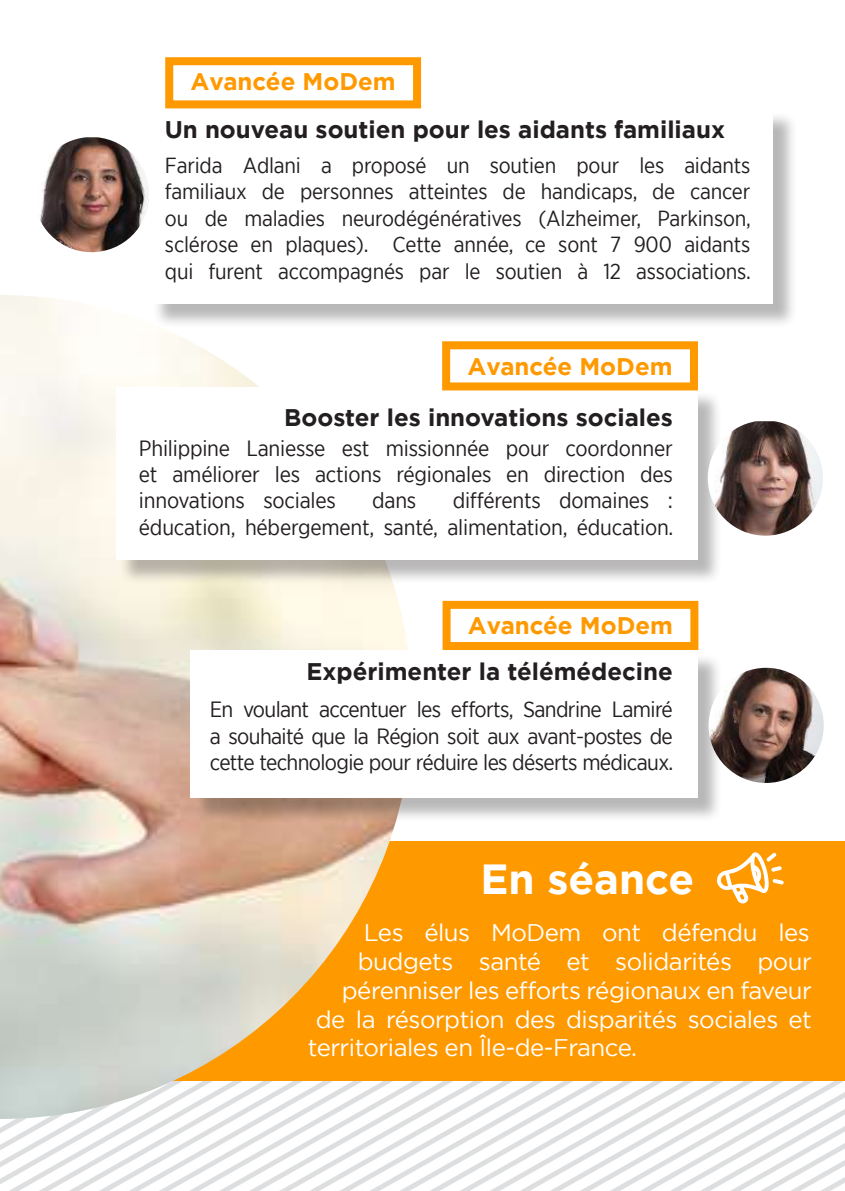
<style>
.page{position:relative;width:845px;height:1191px;background:#fff}
.page>*{position:absolute;margin:0;border:0;box-sizing:border-box;transform-origin:0 0}
.t1{font:700 42px "Gotham";color:#fff}
.t2{font:24px "Gotham";letter-spacing:-.02em;color:#fff}
.t3{font:700 24px "Gotham";color:#231f20}
.t4{font:700 24px "Gotham";color:#f90}
.t5{font:22px/26.4px "Gotham Narrow";letter-spacing:-.01em;color:#231f20;text-align:justify}
.t6{font:21.8px/26.4px "Gotham Narrow";letter-spacing:-.01em;color:#231f20;text-align:justify}
</style>
<div class="page">
<svg style="left:412px;top:1080px;width:433px;height:10px"></svg>
<svg style="left:412px;top:1090px;width:433px;height:17px"></svg>
<svg style="left:7px;top:1107px;width:838px;height:17px"></svg>
<svg style="left:0;top:1124px;width:845px;height:17px"></svg>
<svg style="left:0;top:1141px;width:845px;height:17px"></svg>
<svg style="left:0;top:1158px;width:845px;height:33px"></svg>
<div style="left:116px;top:840px;width:729px;height:240px;background:#f90"></div>
<img style="left:0;top:295px;width:412px;height:824px">
<svg style="left:715px;top:840px;width:70px;height:64px"></svg>
<div style="left:152px;top:111px;width:646px;height:217px;background:#231f20;opacity:.32"></div>
<div style="left:149px;top:108px;width:624px;height:195px;background:#fff"></div>
<div style="left:165px;top:57px;width:256px;height:51px;border:8px solid #f90"></div>
<img style="left:40px;top:137px;width:109px;height:115px">
<div style="left:119px;top:391px;width:604px;height:194px;background:#231f20;opacity:.32"></div>
<div style="left:116px;top:387px;width:582px;height:173px;background:#fff"></div>
<div style="left:442px;top:341px;width:256px;height:49px;border:8px solid #f90"></div>
<img style="left:708px;top:421px;width:115px;height:114px">
<div style="left:193px;top:653px;width:530px;height:169px;background:#231f20;opacity:.32"></div>
<div style="left:190px;top:650px;width:508px;height:147px;background:#fff"></div>
<div style="left:442px;top:601px;width:256px;height:49px;border:8px solid #f90"></div>
<img style="left:708px;top:668px;width:115px;height:115px;border-radius:58px">
<p class="t4" style="left:191px;top:66px;width:206px">Avancée MoDem</p>
<p class="t3" style="left:165px;top:113px;width:562px">Un nouveau soutien pour les aidants familiaux</p>
<p class="t6" style="left:165px;top:152px;width:587px">Farida Adlani a proposé un soutien pour les aidants familiaux de personnes atteintes de handicaps, de cancer ou de maladies neurodégénératives (Alzheimer, Parkinson, sclérose en plaques). Cette année, ce sont 7 900 aidants qui furent accompagnés par le soutien à 12 associations.</p>
<p class="t4" style="left:467px;top:350px;width:206px">Avancée MoDem</p>
<p class="t3" style="left:284px;top:401px;width:390px">Booster les innovations sociales</p>
<p class="t5" style="left:139px;top:434px;width:535px">Philippine Laniesse est missionnée pour coordonner et améliorer les actions régionales en direction des innovations sociales</p>
<p class="t5" style="left:139px;top:487px;width:536px;text-align:right">différents domaines :<br>éducation, hébergement, santé, alimentation, éducation.</p>
<p class="t5" style="left:372px;top:487px;width:46px">dans</p>
<p class="t4" style="left:468px;top:609px;width:206px">Avancée MoDem</p>
<p class="t3" style="left:306px;top:656px;width:368px">Expérimenter la télémédecine</p>
<p class="t5" style="left:210px;top:696px;width:465px">En voulant accentuer les efforts, Sandrine Lamiré a souhaité que la Région soit aux avant-postes de cette technologie pour réduire les déserts médicaux.</p>
<h1 class="t1" style="left:480px;top:851px;width:215px">En séance</h1>
<p class="t2" style="left:364px;top:917px;width:447px">Les élus MoDem ont défendu les</p>
<p class="t2" style="left:358px;top:946px;width:456px">budgets santé et solidarités pour</p>
<p class="t2" style="left:342px;top:974px;width:472px">pérenniser les efforts régionaux en faveur</p>
<p class="t2" style="left:316px;top:1003px;width:498px">de la résorption des disparités sociales et</p>
<p class="t2" style="left:308px;top:1032px;width:331px">territoriales en Île-de-France.</p>
</div>
